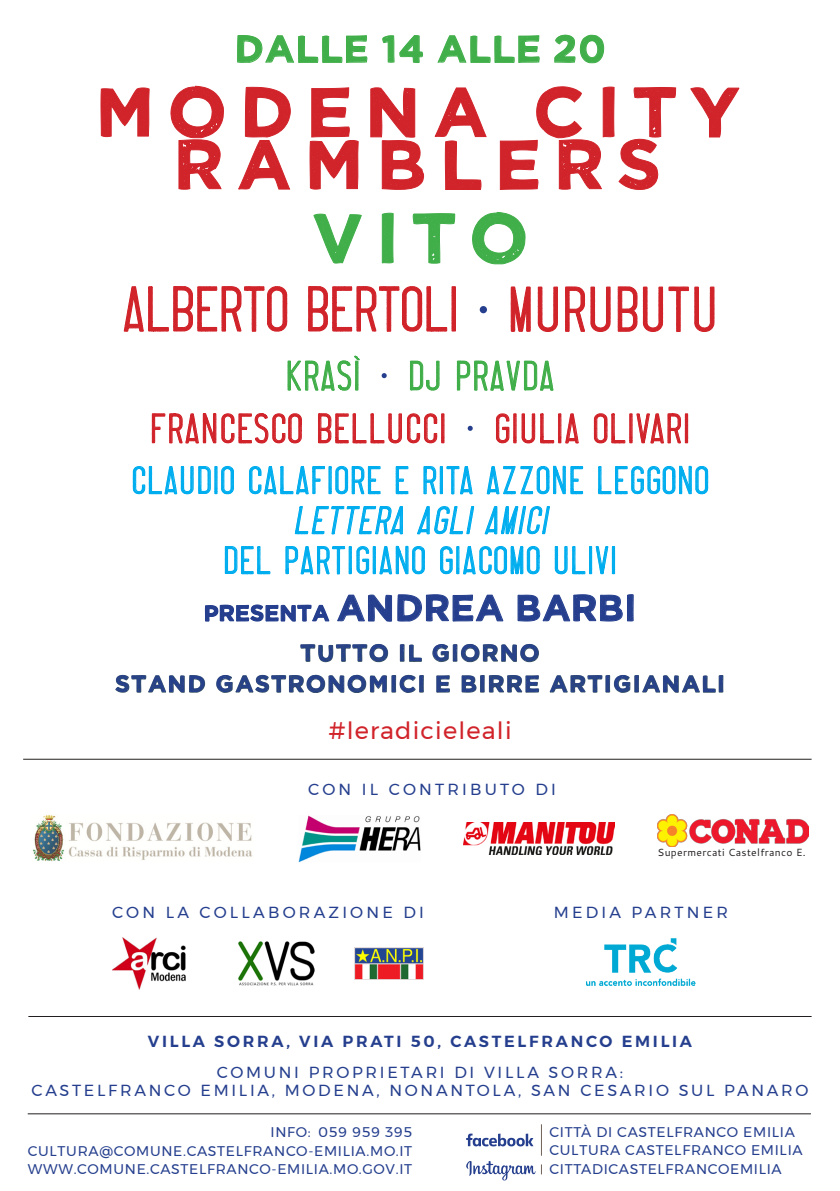
<style>
.page{position:relative;width:840px;height:1191px;background:#fff}
.page>*{position:absolute;margin:0;border:0;box-sizing:border-box;transform-origin:0 0}
.t1{font:70.2px "Wicked Grit";color:#40ae49}
.t2{font:55.4px "Thruster";color:#d1232a}
.t3{font:55.4px "Thruster";letter-spacing:.02em;color:#d1232a}
.t4{font:38px "Wicked Grit";letter-spacing:.015em;color:#40ae49}
.t5{font:37.2px "Wicked Grit";color:#253f8e}
.t6{font:36.2px "Thruster";letter-spacing:.04em;color:#d1232a}
.t7{font:36.2px "Thruster";letter-spacing:.04em;color:#40ae49}
.t8{font:34px "Thruster";letter-spacing:.04em;color:#00aeef}
.t9{font:italic 34px "Thruster";color:#00aeef}
.t10{font:24px "Montserrat";letter-spacing:.05em;color:#d1232a}
.t11{font:23.6px "Wicked Grit";letter-spacing:.05em;color:#253f8e}
.t12{font:16px "Montserrat";letter-spacing:.17em;color:#253f8e}
.t13{font:16px "Montserrat";letter-spacing:.2em;color:#253f8e}
.t14{font:600 16px "Montserrat";letter-spacing:.17em;color:#253f8e}
.t15{font:14px "Montserrat";letter-spacing:.05em;color:#253f8e}
.t16{font:10.4px "Cantarell";letter-spacing:.03em;color:#231f20}
.s1{font-size:22.4px}
</style>
<div class="page">
<svg style="left:300px;top:644px;width:88px;height:18px"></svg>
<svg style="left:400px;top:644px;width:22px;height:18px"></svg>
<svg style="left:432px;top:643px;width:106px;height:19px"></svg>
<svg style="left:115px;top:674px;width:90px;height:19px"></svg>
<svg style="left:216px;top:674px;width:208px;height:19px"></svg>
<svg style="left:436px;top:675px;width:14px;height:18px"></svg>
<svg style="left:461px;top:675px;width:78px;height:18px"></svg>
<svg style="left:549px;top:675px;width:174px;height:18px"></svg>
<svg style="left:237px;top:35px;width:130px;height:28px"></svg>
<svg style="left:382px;top:35px;width:41px;height:28px"></svg>
<svg style="left:437px;top:35px;width:102px;height:28px"></svg>
<svg style="left:554px;top:35px;width:51px;height:28px"></svg>
<hr style="left:23px;top:759px;width:788px;height:1px;background:#231f20">
<hr style="left:28px;top:1016px;width:783px;height:1px;background:#231f20">
<img style="left:586px;top:938px;width:109px;height:47px">
<hr style="left:28px;top:1113px;width:782px;height:1px;background:#231f20">
<svg style="left:100px;top:86px;width:639px;height:104px"></svg>
<div style="left:479px;top:306px;width:7px;height:7px;background:#253f8e;border-radius:50%"></div>
<svg style="left:510px;top:286px;width:205px;height:46px"></svg>
<svg style="left:123px;top:286px;width:165px;height:46px"></svg>
<svg style="left:308px;top:286px;width:148px;height:46px"></svg>
<svg style="left:313px;top:213px;width:49px;height:51px"></svg>
<svg style="left:381px;top:212px;width:13px;height:52px"></svg>
<svg style="left:412px;top:213px;width:43px;height:51px"></svg>
<svg style="left:472px;top:212px;width:54px;height:53px"></svg>
<svg style="left:410px;top:360px;width:29px;height:31px"></svg>
<svg style="left:456px;top:360px;width:97px;height:31px"></svg>
<svg style="left:287px;top:356px;width:72px;height:35px"></svg>
<svg style="left:381px;top:373px;width:5px;height:5px"></svg>
<svg style="left:152px;top:413px;width:149px;height:31px"></svg>
<svg style="left:318px;top:413px;width:126px;height:31px"></svg>
<svg style="left:496px;top:413px;width:82px;height:31px"></svg>
<svg style="left:594px;top:413px;width:93px;height:31px"></svg>
<svg style="left:467px;top:426px;width:5px;height:5px"></svg>
<svg style="left:133px;top:466px;width:101px;height:29px"></svg>
<svg style="left:249px;top:466px;width:131px;height:29px"></svg>
<svg style="left:395px;top:466px;width:13px;height:29px"></svg>
<svg style="left:423px;top:466px;width:50px;height:29px"></svg>
<svg style="left:486px;top:465px;width:97px;height:30px"></svg>
<svg style="left:598px;top:465px;width:110px;height:30px"></svg>
<svg style="left:294px;top:506px;width:109px;height:29px"></svg>
<svg style="left:417px;top:506px;width:57px;height:29px"></svg>
<svg style="left:484px;top:506px;width:65px;height:29px"></svg>
<svg style="left:224px;top:546px;width:46px;height:29px"></svg>
<svg style="left:285px;top:545px;width:140px;height:30px"></svg>
<svg style="left:440px;top:546px;width:99px;height:29px"></svg>
<svg style="left:554px;top:546px;width:61px;height:29px"></svg>
<img style="left:112px;top:937px;width:73px;height:52px">
<img style="left:238px;top:941px;width:76px;height:44px">
<img style="left:354px;top:947px;width:70px;height:32px">
<svg style="left:205px;top:604px;width:124px;height:17px"></svg>
<svg style="left:337px;top:595px;width:54px;height:26px"></svg>
<svg style="left:397px;top:594px;width:106px;height:27px"></svg>
<svg style="left:517px;top:594px;width:116px;height:27px"></svg>
<svg style="left:466px;top:1161px;width:69px;height:19px"></svg>
<svg style="left:466px;top:1133px;width:67px;height:14px"></svg>
<hr style="left:541px;top:1124px;width:1px;height:31px;background:#716259">
<img style="left:33px;top:815px;width:220px;height:46px">
<img style="left:298px;top:815px;width:122px;height:47px">
<img style="left:463px;top:822px;width:151px;height:32px">
<img style="left:657px;top:814px;width:150px;height:33px">
<p class="t4" style="left:234px;top:24px;width:373px">DALLE 14 ALLE 20</p>
<p class="t1" style="left:311px;top:193px;width:219px">VITO</p>
<p class="t2" style="left:122px;top:286px;width:338px">ALBERTO BERTOLI</p>
<p class="t3" style="left:507px;top:286px;width:211px">MURUBUTU</p>
<p class="t7" style="left:286px;top:361px;width:76px">KRASI</p>
<p class="t7" style="left:408px;top:361px;width:147px">DJ PRAVDA</p>
<p class="t6" style="left:150px;top:413px;width:297px">FRANCESCO BELLUCCI</p>
<p class="t6" style="left:494px;top:413px;width:197px">GIULIA OLIVARI</p>
<p class="t8" style="left:131px;top:466px;width:578px">CLAUDIO CALAFIORE E RITA AZZONE LEGGONO</p>
<p class="t9" style="left:293px;top:506px;width:261px">LETTERA AGLI AMICI</p>
<p class="t8" style="left:223px;top:546px;width:395px">DEL PARTIGIANO GIACOMO ULIVI</p>
<p class="t5" style="left:203px;top:584px;width:434px"><span class="s1">PRESENTA</span> ANDREA BARBI</p>
<p class="t11" style="left:300px;top:637px;width:241px">TUTTO IL GIORNO</p>
<p class="t11" style="left:115px;top:668px;width:611px">STAND GASTRONOMICI E BIRRE ARTIGIANALI</p>
<p class="t10" style="left:328px;top:712px;width:185px">#leradicieleali</p>
<p class="t13" style="left:308px;top:777px;width:249px">CON IL CONTRIBUTO DI</p>
<p class="t16" style="left:657px;top:845px;width:150px">Supermercati Castelfranco E.</p>
<p class="t13" style="left:112px;top:900px;width:313px">CON LA COLLABORAZIONE DI</p>
<p class="t13" style="left:553px;top:900px;width:175px">MEDIA PARTNER</p>
<p class="t14" style="left:148px;top:1029px;width:545px">VILLA SORRA, VIA PRATI 50, CASTELFRANCO EMILIA</p>
<p class="t12" style="left:217px;top:1059px;width:408px">COMUNI PROPRIETARI DI VILLA SORRA:</p>
<p class="t12" style="left:31px;top:1077px;width:778px">CASTELFRANCO EMILIA, MODENA, NONANTOLA, SAN CESARIO SUL PANARO</p>
<p class="t15" style="left:549px;top:1121px;width:247px">CITTÀ DI CASTELFRANCO EMILIA</p>
<p class="t15" style="left:270px;top:1121px;width:42px">INFO:</p>
<p class="t15" style="left:318px;top:1121px;width:95px">059 959 395</p>
<p class="t15" style="left:28px;top:1158px;width:385px">WWW.COMUNE.CASTELFRANCO-EMILIA.MO.GOV.IT</p>
<p class="t15" style="left:28px;top:1140px;width:385px">CULTURA@COMUNE.CASTELFRANCO-EMILIA.MO.IT</p>
<p class="t15" style="left:549px;top:1139px;width:254px">CULTURA CASTELFRANCO EMILIA</p>
<p class="t15" style="left:549px;top:1158px;width:234px">CITTADICASTELFRANCOEMILIA</p>
</div>
